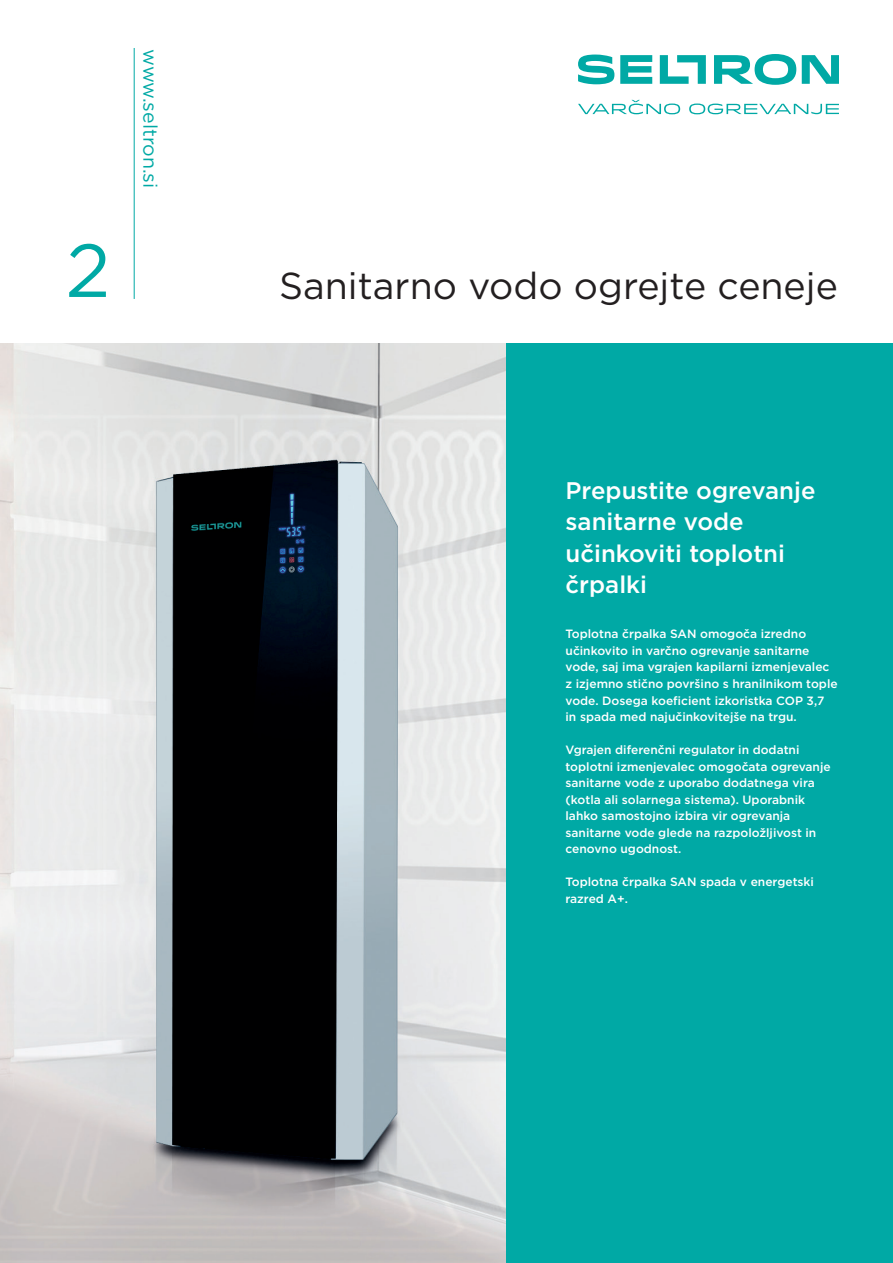
<style>
.page{position:relative;width:893px;height:1263px;background:#fff}
.page>*{position:absolute;margin:0;border:0;box-sizing:border-box;transform-origin:0 0}
.t1{font:75px "Gotham";color:#00a9a5}
.t2{font:37.5px "Gotham";color:#231f20}
.t3{font:500 24px/31.5px "Gotham";color:#fff}
.t4{font:19.5px "Gotham";color:#00a9a5}
.t5{font:500 12px/16.5px "Gotham";color:#fff}
</style>
<div class="page">
<img style="left:0;top:343px;width:506px;height:920px">
<div style="left:506px;top:343px;width:387px;height:920px;background:#00a9a5"></div>
<hr style="left:134px;top:48px;width:1px;height:251px;background:#00a9a5">
<svg style="left:578px;top:100px;width:102px;height:14px"></svg>
<svg style="left:689px;top:104px;width:150px;height:10px"></svg>
<svg style="left:802px;top:55px;width:37px;height:29px"></svg>
<svg style="left:578px;top:55px;width:36px;height:29px"></svg>
<svg style="left:714px;top:54px;width:82px;height:31px"></svg>
<svg style="left:620px;top:55px;width:32px;height:29px"></svg>
<svg style="left:660px;top:55px;width:46px;height:29px"></svg>
<p class="t1" style="left:66px;top:222px;width:46px">2</p>
<p class="t4" style="left:163px;top:49px;width:141px;rotate:90deg">www.seltron.si</p>
<p class="t2" style="left:279px;top:262px;width:560px">Sanitarno vodo ogrejte ceneje</p>
<p class="t3" style="left:566px;top:474px;width:251px">Prepustite ogrevanje sanitarne vode učinkoviti toplotni črpalki</p>
<p class="t5" style="left:566px;top:626px;width:274px">Toplotna črpalka SAN omogoča izredno učinkovito in varčno ogrevanje sanitarne vode, saj ima vgrajen kapilarni izmenjevalec z izjemno stično površino s hranilnikom tople vode. Dosega koeficient izkoristka COP 3,7 in spada med najučinkovitejše na trgu.</p>
<p class="t5" style="left:566px;top:741px;width:267px">Vgrajen diferenčni regulator in dodatni toplotni izmenjevalec omogočata ogrevanje sanitarne vode z uporabo dodatnega vira (kotla ali solarnega sistema). Uporabnik lahko samostojno izbira vir ogrevanja sanitarne vode glede na razpoložljivost in cenovno ugodnost.</p>
<p class="t5" style="left:566px;top:873px;width:250px">Toplotna črpalka SAN spada v energetski razred A+.</p>
</div>
